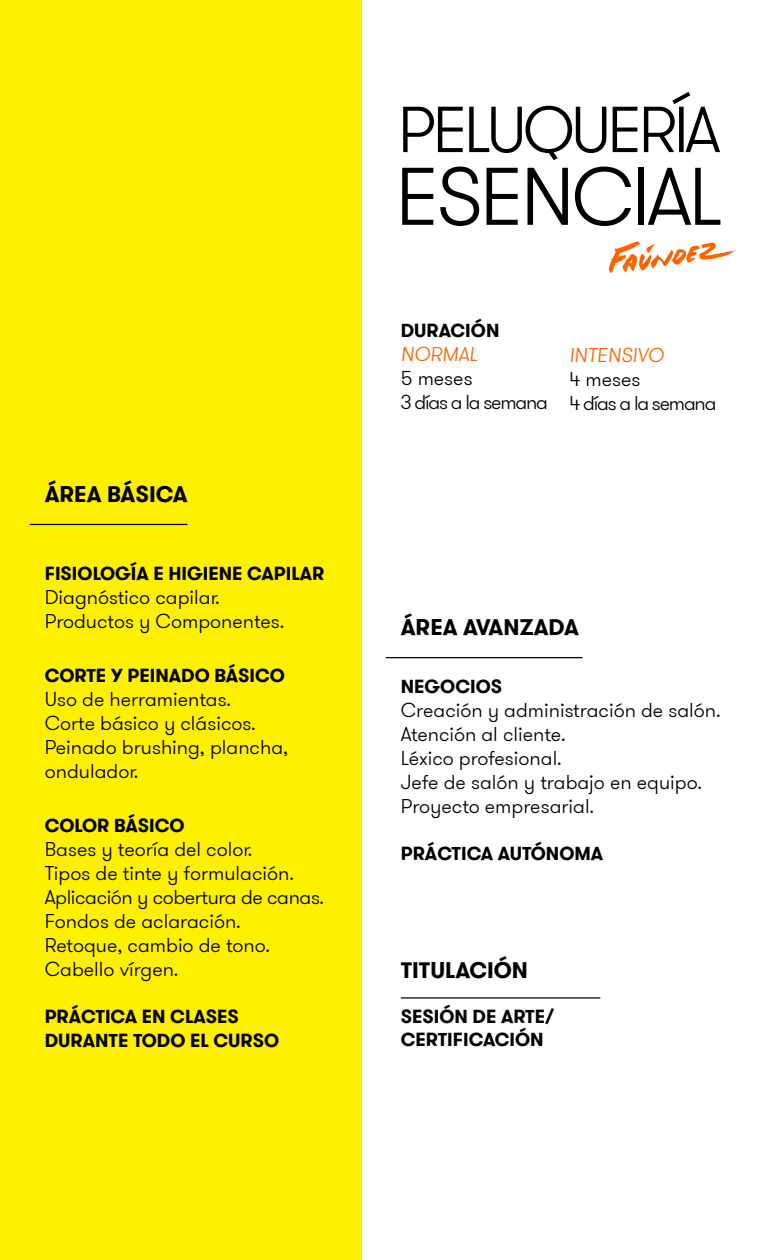
<style>
.page{position:relative;width:765px;height:1260px;background:#fff}
.page>*{position:absolute;margin:0;border:0;box-sizing:border-box;transform-origin:0 0}
.t1{font:300 81.5px "GT Walsheim Pro";letter-spacing:-.04em;color:#000}
.t2{font:300 64.88px "GT Walsheim Pro";letter-spacing:-.06em;color:#000}
.t3{font:700 22.5px "GT Walsheim Pro";color:#000}
.t4{font:300 20px/24px "GT Walsheim Pro";color:#000}
.t5{font:300 20px/24px "GT Walsheim Pro";letter-spacing:-.06em;color:#000}
.t6{font:italic 300 20px "GT Walsheim Pro";color:#fe6300}
.t7{font:700 18.75px/24px "GT Walsheim Pro";color:#000}
</style>
<div class="page">
<div style="left:0;top:0;width:361px;height:1260px;background:#fff000"></div>
<hr style="left:30px;top:524px;width:157px;height:1px;background:#000">
<hr style="left:386px;top:657px;width:197px;height:1px;background:#000">
<hr style="left:401px;top:997px;width:199px;height:2px;background:#000">
<svg style="left:609px;top:241px;width:127px;height:32px"></svg>
<p class="t3" style="left:45px;top:480px;width:145px">ÁREA BÁSICA</p>
<p class="t7" style="left:45px;top:562px;width:281px">FISIOLOGÍA E HIGIENE CAPILAR</p>
<p class="t4" style="left:45px;top:586px;width:241px">Diagnóstico capilar.<br>Productos y Componentes.</p>
<p class="t7" style="left:45px;top:664px;width:242px">CORTE Y PEINADO BÁSICO</p>
<p class="t4" style="left:45px;top:688px;width:245px">Uso de herramientas.<br>Corte básico y clásicos.<br>Peinado brushing, plancha, ondulador.</p>
<p class="t7" style="left:45px;top:814px;width:141px">COLOR BÁSICO</p>
<p class="t4" style="left:45px;top:838px;width:281px">Bases y teoría del color.<br>Tipos de tinte y formulación.<br>Aplicación y cobertura de canas.<br>Fondos de aclaración.<br>Retoque, cambio de tono.<br>Cabello vírgen.</p>
<p class="t7" style="left:45px;top:1004px;width:236px">PRÁCTICA EN CLASES<br>DURANTE TODO EL CURSO</p>
<h2 class="t2" style="left:398px;top:89px;width:324px">PELUQUERÍA</h2>
<h1 class="t1" style="left:395px;top:145px;width:329px">ESENCIAL</h1>
<p class="t7" style="left:401px;top:318px;width:100px">DURACIÓN</p>
<p class="t6" style="left:401px;top:341px;width:78px">NORMAL</p>
<p class="t5" style="left:401px;top:366px;width:149px">5 meses<br>3 días a la semana</p>
<p class="t6" style="left:569px;top:343px;width:96px">INTENSIVO</p>
<p class="t5" style="left:569px;top:368px;width:149px">4 meses<br>4 días a la semana</p>
<p class="t3" style="left:401px;top:612px;width:180px">ÁREA AVANZADA</p>
<p class="t7" style="left:401px;top:675px;width:103px">NEGOCIOS</p>
<p class="t4" style="left:401px;top:699px;width:321px">Creación y administración de salón.<br>Atención al cliente.<br>Léxico profesional.<br>Jefe de salón y trabajo en equipo.<br>Proyecto empresarial.</p>
<p class="t7" style="left:401px;top:841px;width:204px">PRÁCTICA AUTÓNOMA</p>
<p class="t3" style="left:401px;top:956px;width:129px">TITULACIÓN</p>
<p class="t7" style="left:401px;top:1006px;width:155px;line-height:22.5px">SESIÓN DE ARTE/<br>CERTIFICACIÓN</p>
</div>
